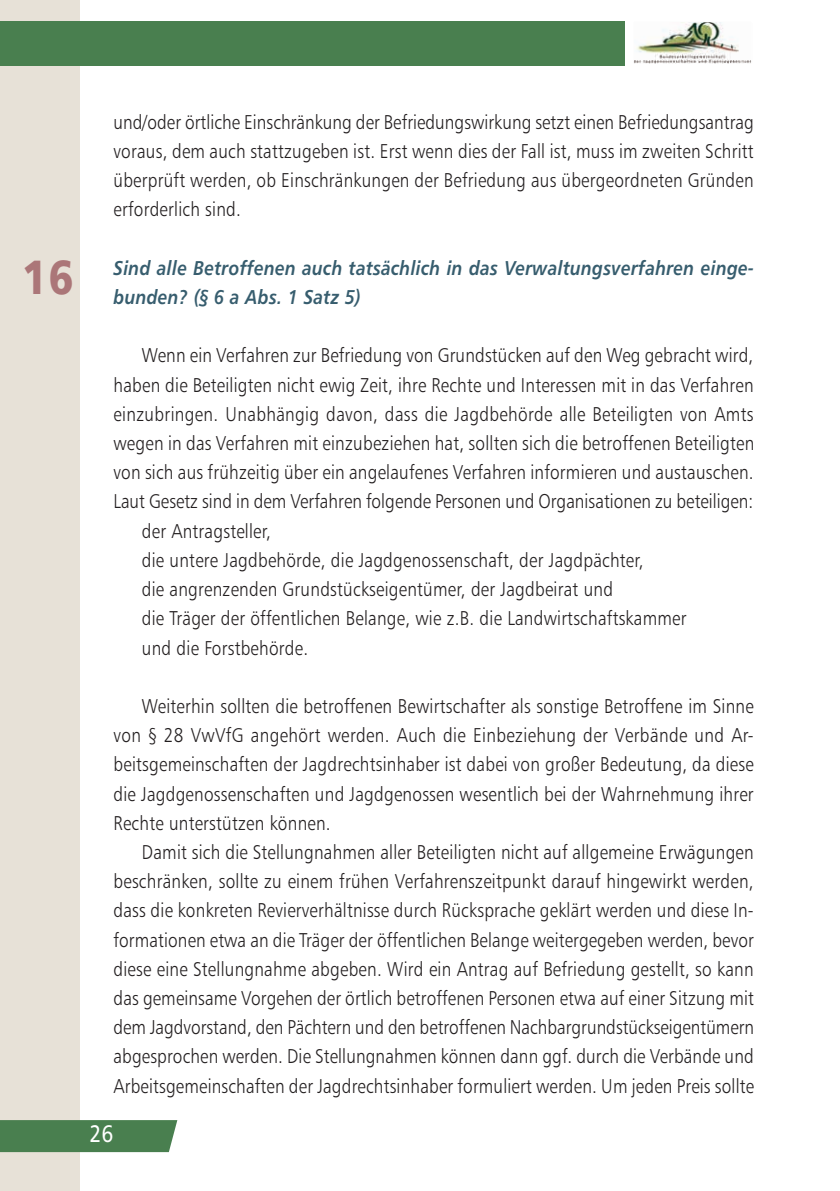
<style>
.page{position:relative;width:840px;height:1191px;background:#fff}
.page>*{position:absolute;margin:0;border:0;box-sizing:border-box;transform-origin:0 0}
.Text{font:48px "Humanist 777 BT Black B";color:#ab7678;scale:.86 1}
.Text-2{font:24px "Humanist 777 BT Roman B";color:#fff;scale:.86 1}
.Text-3{font:20px/29.2px "Humanist 777 BT Light B";letter-spacing:.015em;color:#231f20;text-align:justify;scale:.86 1}
.Text-4{font:20px/29.2px "Humanist 777 BT Bold Italic B";letter-spacing:.015em;color:#375d6e;scale:.86 1}
</style>
<div class="page">
<div style="left:0;top:0;width:79px;height:1191px;background:#e7e1d7"></div>
<img style="left:634px;top:22px;width:117px;height:41px">
<div style="left:0;top:21px;width:624px;height:44px;background:#497f4f"></div>
<div style="left:0;top:1120px;width:177px;height:32px;background:#497f4f"></div>
<p class="Text" style="left:22px;top:246px;width:61px">16</p>
<p class="Text-3" style="left:113px;top:107px;width:745px">und/oder örtliche Einschränkung der Befriedungswirkung setzt einen Befriedungsantrag voraus, dem auch stattzugeben ist. Erst wenn dies der Fall ist, muss im zweiten Schritt überprüft werden, ob Einschränkungen der Befriedung aus übergeordneten Gründen erforderlich sind.</p>
<p class="Text-4" style="left:113px;top:253px;width:745px">Sind alle Betroffenen auch tatsächlich in das Verwaltungsverfahren einge&shy;bunden? (§ 6 a Abs. 1 Satz 5)</p>
<p class="Text-3" style="left:113px;top:340px;width:746px;text-indent:28px">Wenn ein Verfahren zur Befriedung von Grundstücken auf den Weg gebracht wird, haben die Beteiligten nicht ewig Zeit, ihre Rechte und Interessen mit in das Verfahren einzubringen. Unabhängig davon, dass die Jagdbehörde alle Beteiligten von Amts wegen in das Verfahren mit einzubeziehen hat, sollten sich die betroffenen Beteiligten von sich aus frühzeitig über ein angelaufenes Verfahren informieren und austauschen.<br>Laut Gesetz sind in dem Verfahren folgende Personen und Organisationen zu beteiligen:</p>
<p class="Text-3" style="left:142px;top:516px;width:151px">der Antragsteller,</p>
<p class="Text-3" style="left:142px;top:545px;width:584px">die untere Jagdbehörde, die Jagdgenossenschaft, der Jagdpächter,</p>
<p class="Text-3" style="left:142px;top:574px;width:549px">die angrenzenden Grundstückseigentümer, der Jagdbeirat und</p>
<p class="Text-3" style="left:142px;top:603px;width:634px">die Träger der öffentlichen Belange, wie z.B. die Landwirtschaftskammer</p>
<p class="Text-3" style="left:142px;top:632px;width:195px">und die Forstbehörde.</p>
<p class="Text-3" style="left:113px;top:691px;width:745px;text-indent:28px">Weiterhin sollten die betroffenen Bewirtschafter als sonstige Betroffene im Sinne von § 28 VwVfG angehört werden. Auch die Einbeziehung der Verbände und Ar&shy;beitsgemeinschaften der Jagdrechtsinhaber ist dabei von großer Bedeutung, da diese die Jagdgenossenschaften und Jagdgenossen wesentlich bei der Wahrnehmung ihrer Rechte unterstützen können.</p>
<p class="Text-3" style="left:113px;top:837px;width:746px;text-indent:28px">Damit sich die Stellungnahmen aller Beteiligten nicht auf allgemeine Erwägungen beschränken, sollte zu einem frühen Verfahrenszeitpunkt darauf hingewirkt werden, dass die konkreten Revierverhältnisse durch Rücksprache geklärt werden und diese In&shy;formationen etwa an die Träger der öffentlichen Belange weitergegeben werden, bevor diese eine Stellungnahme abgeben. Wird ein Antrag auf Befriedung gestellt, so kann das gemeinsame Vorgehen der örtlich betroffenen Personen etwa auf einer Sitzung mit dem Jagdvorstand, den Pächtern und den betroffenen Nachbargrundstückseigentümern abgesprochen werden. Die Stellungnahmen können dann ggf. durch die Verbände und Arbeitsgemeinschaften der Jagdrechtsinhaber formuliert werden. Um jeden Preis sollte</p>
<p class="Text-2" style="left:89px;top:1119px;width:29px">26</p>
</div>
